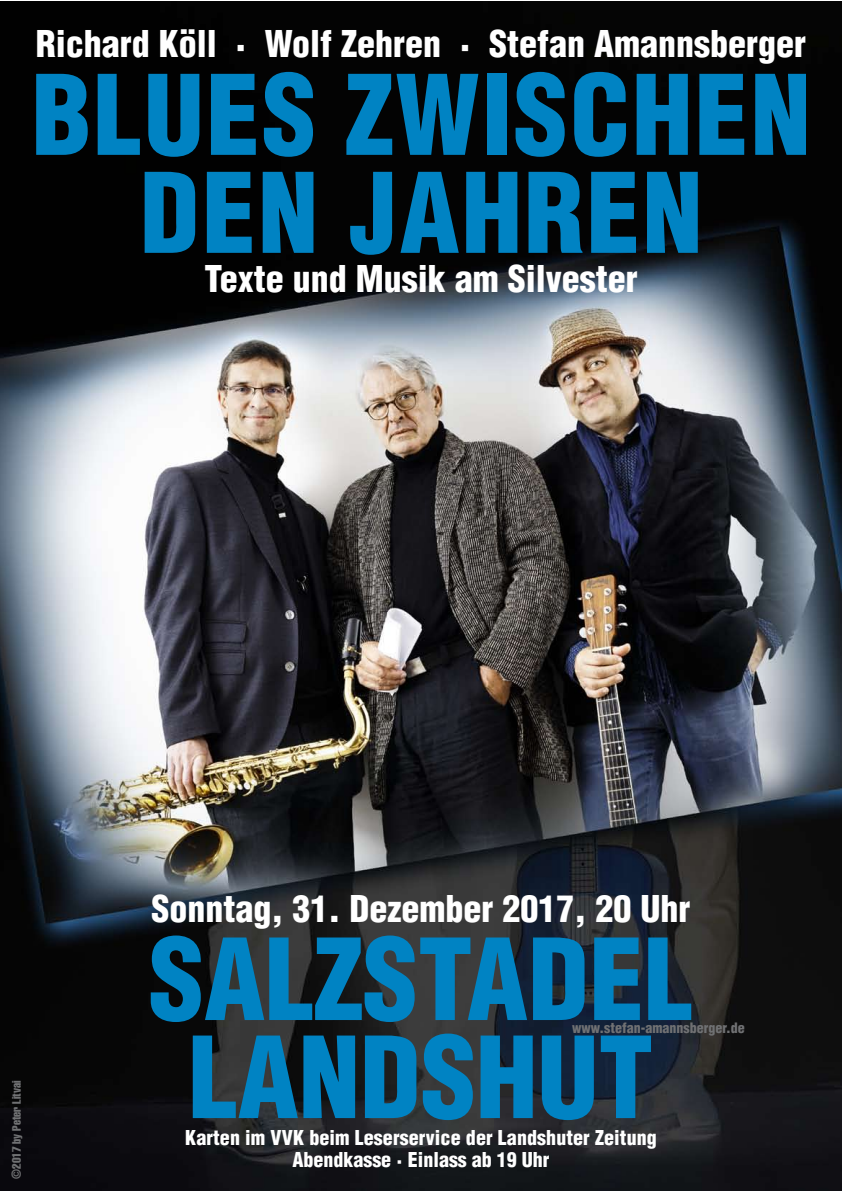
<style>
.page{position:relative;width:842px;height:1191px;background:#fff}
.page>*{position:absolute;margin:0;border:0;box-sizing:border-box;transform-origin:0 0}
.t1{font:900 condensed 110px "Helvetica";color:#0083c3}
.t2{font:900 condensed 108px/98px "Helvetica";letter-spacing:.02em;color:#0083c3;text-align:center}
.t3{font:900 condensed 36px "Helvetica";color:#fff}
.t4{font:900 condensed 20px "Helvetica";letter-spacing:.005em;color:#fff}
.t5{font:900 condensed 14px "Helvetica";color:#707173}
.t6{font:extra-condensed 12px "Helvetica";color:#707173}
.s1{font-weight:900;font-stretch:condensed}
</style>
<div class="page">
<img style="left:0;top:1px;width:842px;height:1190px">
<p class="t3" style="left:36px;top:21px;width:772px">Richard Köll · Wolf Zehren · Stefan Amannsberger</p>
<h2 class="t2" style="left:31px;top:65px;width:781px">Blues zwischen den Jahren</h2>
<p class="t3" style="left:204px;top:256px;width:435px">Texte und Musik am Silvester</p>
<p class="t6" style="left:9px;top:1178px;width:100px;rotate:-90deg"><span class="s1">©</span>2017 by Peter Litvai</p>
<p class="t3" style="left:151px;top:886px;width:540px">Sonntag, 31. Dezember 2017, 20 Uhr</p>
<h1 class="t1" style="left:149px;top:911px;width:545px">Salzstadel</h1>
<p class="t5" style="left:572px;top:1019px;width:174px">www.stefan-amannsberger.de</p>
<h1 class="t1" style="left:189px;top:1009px;width:227px">Lands</h1>
<h1 class="t1" style="left:476px;top:1009px;width:179px">hut</h1>
<p class="t4" style="left:292px;top:1147px;width:259px">Abendkasse · Einlass ab 19 Uhr</p>
<p class="t4" style="left:185px;top:1125px;width:473px">Karten im VVK beim Leserservice der Landshuter Zeitung</p>
</div>
